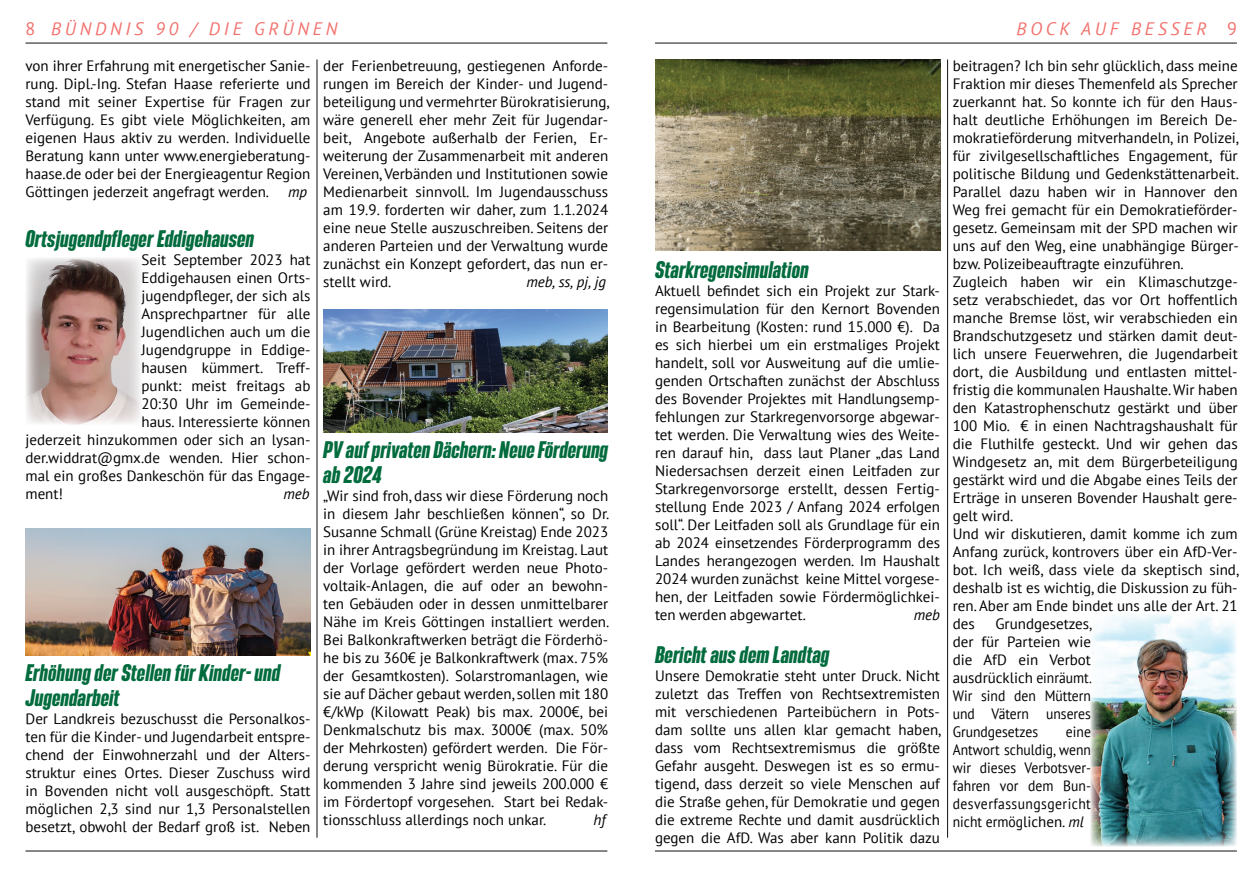
<style>
.page{position:relative;width:1259px;height:893px;background:#fff}
.page>*{position:absolute;margin:0;border:0;box-sizing:border-box;transform-origin:0 0}
.t1{font:italic 700 21px/25.2px "Bereit";color:#006b3d}
.t2{font:italic 18px "PT Sans";letter-spacing:.21em;color:#f2706c}
.t3{font:15px/18px "PT Sans";color:#000;text-align:justify}
.t4{font:15px/18px "PT Sans";color:#000;text-align:justify;scale:.91 1}
.t5{font:italic 15px "PT Sans";color:#000}
.s1{font-style:normal}
.s2{font-style:italic}
</style>
<div class="page">
<hr style="left:316px;top:60px;width:1px;height:778px;background:#231f20">
<hr style="left:26px;top:43px;width:581px;height:1px;background:#231f20">
<hr style="left:26px;top:850px;width:581px;height:1px;background:#231f20">
<hr style="left:947px;top:60px;width:1px;height:778px;background:#231f20">
<hr style="left:655px;top:43px;width:581px;height:1px;background:#231f20">
<hr style="left:655px;top:850px;width:581px;height:1px;background:#231f20">
<img style="left:26px;top:529px;width:284px;height:127px">
<img style="left:323px;top:309px;width:284px;height:124px">
<img style="left:655px;top:60px;width:286px;height:190px">
<img style="left:26px;top:258px;width:115px;height:167px">
<img style="left:1091px;top:614px;width:145px;height:232px">
<p class="t2" style="left:26px;top:17px;width:313px"><span class="s1">8</span> BÜNDNIS 90 / DIE GRÜNEN</p>
<p class="t2" style="left:1016px;top:17px;width:222px">BOCK AUF BESSER <span class="s1">9</span></p>
<p class="t3" style="left:26px;top:56px;width:286px">von ihrer Erfahrung mit energetischer Sanie&shy;rung. Dipl.-Ing. Stefan Haase referierte und stand mit seiner Expertise für Fragen zur Verfügung. Es gibt viele Möglichkeiten, am eigenen Haus aktiv zu werden. Individuelle Beratung kann unter www.energieberatung&shy;haase.de oder bei der Energieagentur Region Göttingen jederzeit angefragt werden.</p>
<p class="t3" style="left:952px;top:56px;width:288px;text-align:left">beitragen? Ich bin sehr glücklich, dass meine Fraktion mir dieses Themenfeld als Sprecher zuerkannt hat. So konnte ich für den Haus&shy;halt deutliche Erhöhungen im Bereich De&shy;mokratieförderung mitverhandeln, in Polizei, für zivilgesellschaftliches Engagement, für politische Bildung und Gedenkstättenarbeit.<br>Parallel dazu haben wir in Hannover den Weg frei gemacht für ein Demokratieförder&shy;gesetz. Gemeinsam mit der SPD machen wir uns auf den Weg, eine unabhängige Bürger&shy;bzw. Polizeibeauftragte einzuführen.<br>Zugleich haben wir ein Klimaschutzge&shy;setz verabschiedet, das vor Ort hoffentlich manche Bremse löst, wir verabschieden ein Brandschutzgesetz und stärken damit deut&shy;lich unsere Feuerwehren, die Jugendarbeit dort, die Ausbildung und entlasten mittel&shy;fristig die kommunalen Haushalte. Wir haben den Katastrophenschutz gestärkt und über 100 Mio. € in einen Nachtragshaushalt für die Fluthilfe gesteckt. Und wir gehen das Windgesetz an, mit dem Bürgerbeteiligung gestärkt wird und die Abgabe eines Teils der Erträge in unseren Bovender Haushalt gere&shy;gelt wird.<br>Und wir diskutieren, damit komme ich zum Anfang zurück, kontrovers über ein AfD-Ver&shy;bot. Ich weiß, dass viele da skeptisch sind, deshalb ist es wichtig, die Diskussion zu füh&shy;ren. Aber am Ende bindet uns alle der Art. 21 des</p>
<p class="t3" style="left:323px;top:56px;width:288px">der Ferienbetreuung, gestiegenen Anforde&shy;rungen im Bereich der Kinder- und Jugend&shy;beteiligung und vermehrter Bürokratisierung, wäre generell eher mehr Zeit für Jugendar&shy;beit, Angebote außerhalb der Ferien, Er&shy;weiterung der Zusammenarbeit mit anderen Vereinen, Verbänden und Institutionen sowie Medienarbeit sinnvoll. Im Jugendausschuss am 19.9. forderten wir daher, zum 1.1.2024 eine neue Stelle auszuschreiben. Seitens der anderen Parteien und der Verwaltung wurde zunächst ein Konzept gefordert, das nun er&shy;stellt wird.</p>
<p class="t5" style="left:288px;top:182px;width:21px">mp</p>
<h1 class="t1" style="left:26px;top:226px;width:230px">Ortsjugendpfleger Eddigehausen</h1>
<p class="t3" style="left:141px;top:251px;width:170px">Seit September 2023 hat</p>
<p class="t3" style="left:141px;top:269px;width:170px">Eddigehausen einen Orts-</p>
<p class="t3" style="left:141px;top:287px;width:170px">jugendpfleger, der sich als</p>
<p class="t3" style="left:141px;top:305px;width:170px">Ansprechpartner für alle</p>
<p class="t3" style="left:141px;top:323px;width:170px">Jugendlichen auch um die</p>
<p class="t3" style="left:141px;top:341px;width:170px">Jugendgruppe in Eddige-</p>
<p class="t3" style="left:141px;top:359px;width:170px">hausen kümmert. Treff-</p>
<p class="t3" style="left:141px;top:377px;width:170px">punkt: meist freitags ab</p>
<p class="t3" style="left:141px;top:395px;width:170px">20:30 Uhr im Gemeinde-</p>
<p class="t3" style="left:141px;top:413px;width:170px">haus. Interessierte können</p>
<p class="t3" style="left:26px;top:431px;width:286px">jederzeit hinzukommen oder sich an lysan-</p>
<p class="t3" style="left:26px;top:449px;width:286px">der.widdrat@gmx.de wenden. Hier schon-</p>
<p class="t3" style="left:26px;top:467px;width:286px">mal ein großes Dankeschön für das Engage-</p>
<p class="t3" style="left:26px;top:485px;width:39px">ment!</p>
<p class="t5" style="left:283px;top:484px;width:28px">meb</p>
<h1 class="t1" style="left:655px;top:257px;width:155px">Starkregensimulation</h1>
<p class="t3" style="left:655px;top:281px;width:286px">Aktuell befindet sich ein Projekt zur Stark&shy;regensimulation für den Kernort Bovenden in Bearbeitung (Kosten: rund 15.000 €). Da es sich hierbei um ein erstmaliges Projekt handelt, soll vor Ausweitung auf die umlie&shy;genden Ortschaften zunächst der Abschluss des Bovender Projektes mit Handlungsemp&shy;fehlungen zur Starkregenvorsorge abgewar&shy;tet werden. Die Verwaltung wies des Weite&shy;ren darauf hin, dass laut Planer „das Land Niedersachsen derzeit einen Leitfaden zur Starkregenvorsorge erstellt, dessen Fertig&shy;stellung Ende 2023 / Anfang 2024 erfolgen soll“. Der Leitfaden soll als Grundlage für ein ab 2024 einsetzendes Förderprogramm des Landes herangezogen werden. Im Haushalt 2024 wurden zunächst keine Mittel vorgese&shy;hen, der Leitfaden sowie Fördermöglichkei&shy;ten werden abgewartet.</p>
<p class="t5" style="left:526px;top:272px;width:81px">meb, ss, pj, jg</p>
<h1 class="t1" style="left:323px;top:437px;width:286px">PV auf privaten Dächern: Neue Förderung ab 2024</h1>
<p class="t3" style="left:323px;top:486px;width:288px">„Wir sind froh, dass wir diese Förderung noch in diesem Jahr beschließen können“, so Dr.<br>Susanne Schmall (Grüne Kreistag) Ende 2023 in ihrer Antragsbegründung im Kreistag. Laut der Vorlage gefördert werden neue Photo&shy;voltaik-Anlagen, die auf oder an bewohn&shy;ten Gebäuden oder in dessen unmittelbarer Nähe im Kreis Göttingen installiert werden.<br>Bei Balkonkraftwerken beträgt die Förderhö&shy;he bis zu 360€ je Balkonkraftwerk (max. 75% der Gesamtkosten). Solarstromanlagen, wie sie auf Dächer gebaut werden, sollen mit 180 €/kWp (Kilowatt Peak) bis max. 2000€, bei Denkmalschutz bis max. 3000€ (max. 50% der Mehrkosten) gefördert werden. Die För&shy;derung verspricht wenig Bürokratie. Für die kommenden 3 Jahre sind jeweils 200.000 € im Fördertopf vorgesehen. Start bei Redak&shy;tionsschluss allerdings noch unkar.</p>
<p class="t5" style="left:913px;top:605px;width:28px">meb</p>
<p class="t3" style="left:952px;top:614px;width:141px;text-indent:43px">Grundgesetzes, der für Parteien wie die AfD ein Verbot ausdrücklich einräumt.<br>Wir sind den Müttern und Vätern unseres Grundgesetzes</p>
<h1 class="t1" style="left:655px;top:642px;width:176px">Bericht aus dem Landtag</h1>
<p class="t3" style="left:655px;top:666px;width:288px">Unsere Demokratie steht unter Druck. Nicht zuletzt das Treffen von Rechtsextremisten mit verschiedenen Parteibüchern in Pots&shy;dam sollte uns allen klar gemacht haben, dass vom Rechtsextremismus die größte Gefahr ausgeht. Deswegen ist es so ermu&shy;tigend, dass derzeit so viele Menschen auf die Straße gehen, für Demokratie und gegen die extreme Rechte und damit ausdrücklich gegen die AfD. Was aber kann Politik dazu</p>
<h1 class="t1" style="left:26px;top:660px;width:256px">Erhöhung der Stellen für Kinder- und<br>Jugendarbeit</h1>
<p class="t3" style="left:26px;top:709px;width:286px">Der Landkreis bezuschusst die Personalkos&shy;ten für die Kinder- und Jugendarbeit entspre&shy;chend der Einwohnerzahl und der Alters&shy;struktur eines Ortes. Dieser Zuschuss wird in Bovenden nicht voll ausgeschöpft. Statt möglichen 2,3 sind nur 1,3 Personalstellen besetzt, obwohl der Bedarf groß ist. Neben</p>
<p class="t4" style="left:952px;top:722px;width:153px;text-indent:113px">eine Antwort schuldig, wenn wir dieses Verbotsver&shy;fahren vor dem Bun&shy;desverfassungsgericht nicht ermöglichen. <span class="s2">ml</span></p>
<p class="t5" style="left:593px;top:810px;width:14px">hf</p>
</div>
